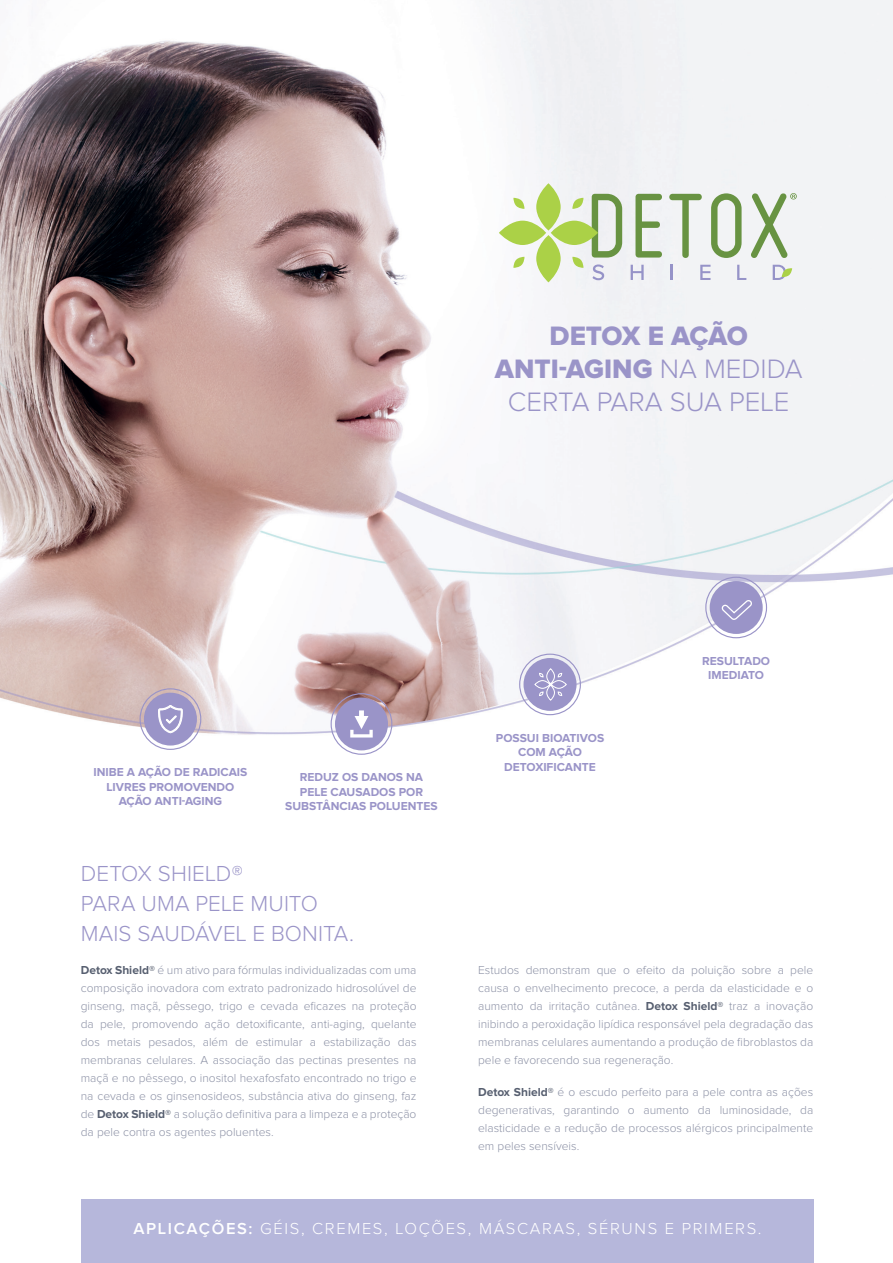
<style>
.page{position:relative;width:893px;height:1263px;background:#fff}
.page>*{position:absolute;margin:0;border:0;box-sizing:border-box;transform-origin:0 0}
.t1{font:300 27.6px/32.8px "Proxima Nova";color:#9a94c8;text-align:center}
.t2{font:27.6px "Proxima Nova Extrabld";letter-spacing:-.02em;color:#9a94c8}
.t3{font:300 22.5px "Proxima Nova";letter-spacing:.005em;color:#9a94c8}
.t4{font:300 16.5px "Proxima Nova";letter-spacing:.1em;color:#fff}
.t5{font:300 12px/18px "Proxima Nova";color:#8d92a6;text-align:justify}
.t6{font:700 12px/14.4px "Proxima Nova";color:#9a94c8;text-align:center}
.s1{font-family:"Proxima Nova Extrabld";font-weight:400}
.s2{font-weight:700;color:#575f70}
.s3{font-weight:600}
</style>
<div class="page">
<img style="left:0;top:0;width:893px;height:1263px">
<svg style="left:635px;top:194px;width:27px;height:64px"></svg>
<svg style="left:669px;top:194px;width:33px;height:64px"></svg>
<svg style="left:711px;top:193px;width:31px;height:65px"></svg>
<svg style="left:631px;top:265px;width:13px;height:15px"></svg>
<svg style="left:671px;top:265px;width:2px;height:15px"></svg>
<svg style="left:700px;top:265px;width:10px;height:15px"></svg>
<svg style="left:737px;top:265px;width:9px;height:15px"></svg>
<svg style="left:773px;top:265px;width:19px;height:15px"></svg>
<svg style="left:499px;top:183px;width:123px;height:99px"></svg>
<svg style="left:751px;top:193px;width:46px;height:65px"></svg>
<div style="left:710px;top:581px;width:53px;height:53px;background:#9a94c8;border-radius:50%"></div>
<div style="left:705px;top:577px;width:62px;height:61px;border:1px solid #9a94c8;border-radius:50%"></div>
<svg style="left:721px;top:600px;width:31px;height:20px"></svg>
<div style="left:523px;top:658px;width:54px;height:53px;background:#9a94c8;border-radius:50%"></div>
<div style="left:519px;top:654px;width:62px;height:61px;border:1px solid #9a94c8;border-radius:50%"></div>
<svg style="left:534px;top:668px;width:33px;height:33px"></svg>
<div style="left:144px;top:693px;width:53px;height:52px;background:#9a94c8;border-radius:50%"></div>
<div style="left:140px;top:688px;width:61px;height:62px;border:1px solid #9a94c8;border-radius:50%"></div>
<svg style="left:157px;top:684px;width:26px;height:50px"></svg>
<div style="left:335px;top:697px;width:53px;height:53px;background:#9a94c8;border-radius:50%"></div>
<div style="left:331px;top:693px;width:61px;height:62px;border:1px solid #9a94c8;border-radius:50%"></div>
<svg style="left:350px;top:710px;width:23px;height:27px"></svg>
<div style="left:81px;top:1199px;width:732px;height:64px;background:#b6b7db"></div>
<p class="t2" style="left:550px;top:323px;width:200px">DETOX E AÇÃO</p>
<p class="t1" style="left:495px;top:354px;width:309px"><span class="s1">ANTI-AGING</span> NA MEDIDA<br>CERTA PARA SUA PELE</p>
<p class="t6" style="left:93px;top:766px;width:156px">INIBE A AÇÃO DE RADICAIS<br>LIVRES PROMOVENDO<br>AÇÃO ANTI-AGING</p>
<p class="t6" style="left:285px;top:771px;width:154px">REDUZ OS DANOS NA<br>PELE CAUSADOS POR<br>SUBSTÂNCIAS POLUENTES</p>
<p class="t3" style="left:81px;top:863px;width:164px">DETOX SHIELD®</p>
<p class="t3" style="left:81px;top:893px;width:239px">PARA UMA PELE MUITO</p>
<p class="t3" style="left:81px;top:923px;width:275px">MAIS SAUDÁVEL E BONITA.</p>
<p class="t5" style="left:81px;top:961px;width:337px"><span class="s2">Detox Shield®</span> é um ativo para fórmulas individualizadas com uma composição inovadora com extrato padronizado hidrosolúvel de ginseng, maçã, pêssego, trigo e cevada eficazes na proteção da pele, promovendo ação detoxificante, anti-aging, quelante dos metais pesados, além de estimular a estabilização das membranas celulares. A associação das pectinas presentes na maçã e no pêssego, o inositol hexafosfato encontrado no trigo e na cevada e os ginsenosideos, substância ativa do ginseng, faz de <span class="s2">Detox Shield®</span> a solução definitiva para a limpeza e a proteção da pele contra os agentes poluentes.</p>
<p class="t6" style="left:496px;top:731px;width:110px">POSSUI BIOATIVOS<br>COM AÇÃO<br>DETOXIFICANTE</p>
<p class="t6" style="left:702px;top:654px;width:69px">RESULTADO<br>IMEDIATO</p>
<p class="t5" style="left:478px;top:961px;width:337px">Estudos demonstram que o efeito da poluição sobre a pele causa o envelhecimento precoce, a perda da elasticidade e o aumento da irritação cutânea. <span class="s2">Detox Shield®</span> traz a inovação inibindo a peroxidação lipídica responsável pela degradação das membranas celulares aumentando a produção de fibroblastos da pele e favorecendo sua regeneração.</p>
<p class="t5" style="left:478px;top:1083px;width:337px"><span class="s2">Detox Shield®</span> é o escudo perfeito para a pele contra as ações degenerativas, garantindo o aumento da luminosidade, da elasticidade e a redução de processos alérgicos principalmente em peles sensíveis.</p>
<p class="t4" style="left:133px;top:1221px;width:630px"><span class="s3">APLICAÇÕES:</span> GÉIS, CREMES, LOÇÕES, MÁSCARAS, SÉRUNS E PRIMERS.</p>
</div>
